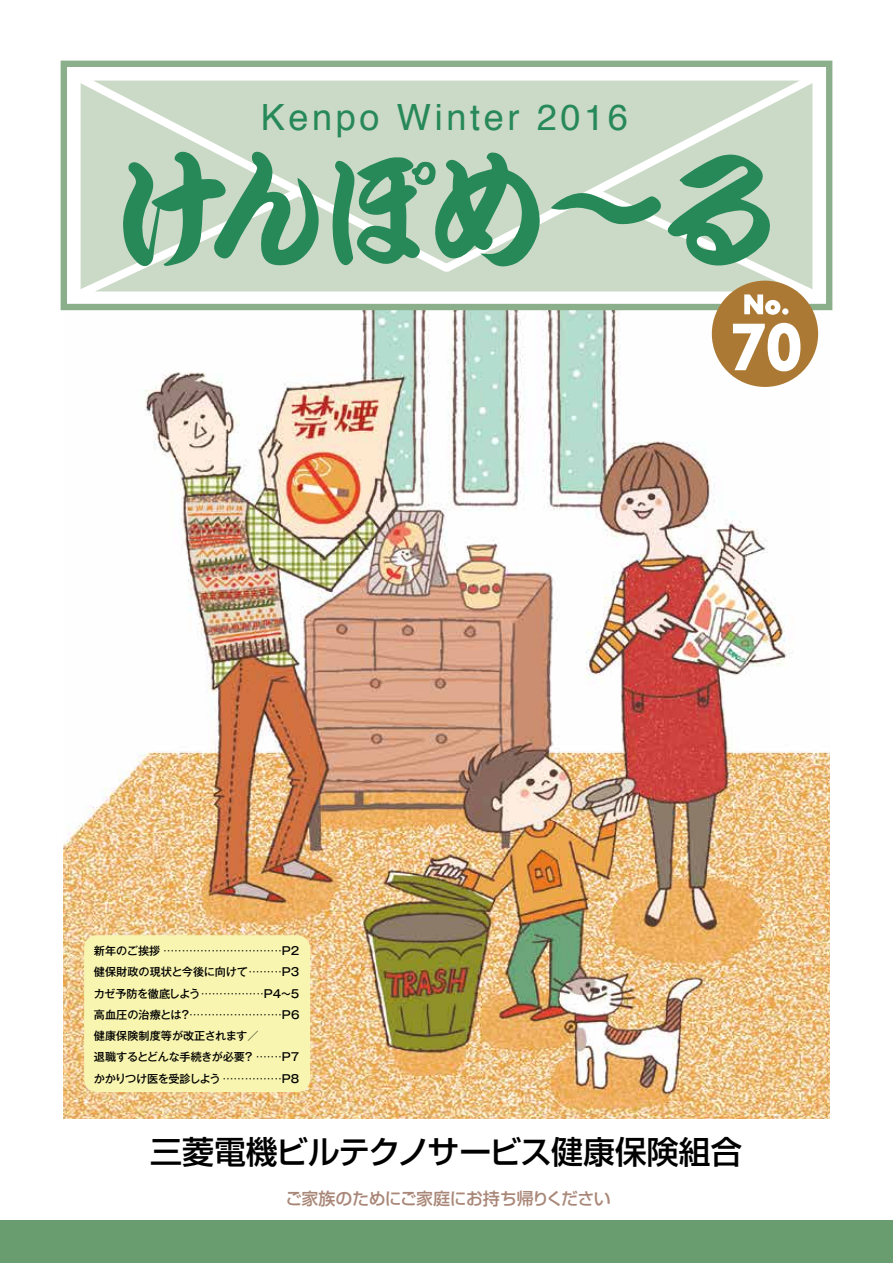
<style>
.page{position:relative;width:893px;height:1263px;background:#fff}
.page>*{position:absolute;margin:0;border:0;box-sizing:border-box;transform-origin:0 0}
.t1{font:36.15px "Helvetica";letter-spacing:.1em;color:#278957}
.t2{font:500 31.95px "Shin Go Pr 5";letter-spacing:-.005em;color:#000}
.t3{font:500 16.95px "Shin Go Pr 5";letter-spacing:-.03em;color:#a98778}
.t4{font:300 11.1px/21.3px "Gothic MB101 Pr 6 N";color:#000}
.t5{font:500 11.1px/21.3px "Gothic MB101 Pr 6 N";letter-spacing:-.01em;color:#000}
.t6{font:500 11.1px "Gothic MB101 Pr 6 N";letter-spacing:-.045em;color:#000}
.s1{font-weight:500}
</style>
<div class="page">
<img style="left:64px;top:310px;width:765px;height:808px">
<div style="left:0;top:1221px;width:893px;height:42px;background:#699d6f"></div>
<div style="left:84px;top:935px;width:226px;height:157px;background:#f8f5b0;border-radius:13px"></div>
<svg style="left:80px;top:114px;width:753px;height:192px"></svg>
<svg style="left:60px;top:66px;width:765px;height:211px"></svg>
<div style="left:61px;top:61px;width:771px;height:249px;border:6px solid #8caf8b"></div>
<div style="left:712px;top:281px;width:106px;height:106px;background:#ac7934;border-radius:50%"></div>
<svg style="left:122px;top:151px;width:201px;height:118px"></svg>
<svg style="left:332px;top:150px;width:208px;height:120px"></svg>
<svg style="left:550px;top:152px;width:224px;height:121px"></svg>
<svg style="left:732px;top:281px;width:70px;height:91px"></svg>
<div style="left:782px;top:308px;width:6px;height:7px;border:2px solid #fff;border-radius:50%"></div>
<h1 class="t1" style="left:261px;top:89px;width:120px">Kenpo</h1>
<h1 class="t1" style="left:397px;top:89px;width:124px">Winter</h1>
<h1 class="t1" style="left:537px;top:89px;width:93px">2016</h1>
<p class="t4" style="left:282px;top:939px;width:19px;text-indent:-188px"><span class="s1">新年のご挨拶</span>・・・・・・・・・・・・・・・・・・・・・・・・・・・・・・・・<br><span class="s1">P3</span></p>
<p class="t5" style="left:282px;top:940px;width:19px">P2</p>
<p class="t5" style="left:94px;top:961px;width:155px">健保財政の現状と今後に向けて</p>
<p class="t4" style="left:245px;top:960px;width:42px">・・・・・・・・・</p>
<p class="t6" style="left:94px;top:984px;width:108px">カゼ予防を徹底しよう</p>
<p class="t5" style="left:264px;top:982px;width:37px">P4~5</p>
<p class="t4" style="left:197px;top:982px;width:72px">・・・・・・・・・・・・・・・・・</p>
<p class="t5" style="left:94px;top:1003px;width:166px">高血圧の治療とは<br>健康保険制度等が改正されます／</p>
<p class="t4" style="left:180px;top:1003px;width:107px"><span class="s1">？</span> ・・・・・・・・・・・・・・・・・・・・・・・・・</p>
<p class="t5" style="left:282px;top:1003px;width:19px">P6</p>
<p class="t5" style="left:94px;top:1046px;width:153px">退職するとどんな手続きが必要</p>
<p class="t4" style="left:243px;top:1046px;width:44px"><span class="s1">？</span> ・・・・・・・</p>
<p class="t5" style="left:282px;top:1046px;width:19px">P7</p>
<p class="t6" style="left:94px;top:1069px;width:128px">かかりつけ医を受診しよう</p>
<p class="t5" style="left:282px;top:1067px;width:19px">P8</p>
<p class="t4" style="left:219px;top:1067px;width:68px">・・・・・・・・・・・・・・・・</p>
<h2 class="t2" style="left:150px;top:1125px;width:594px">三菱電機ビルテクノサービス健康保険組合</h2>
<h3 class="t3" style="left:286px;top:1184px;width:327px">ご家族のためにご家庭にお持ち帰りください</h3>
</div>
